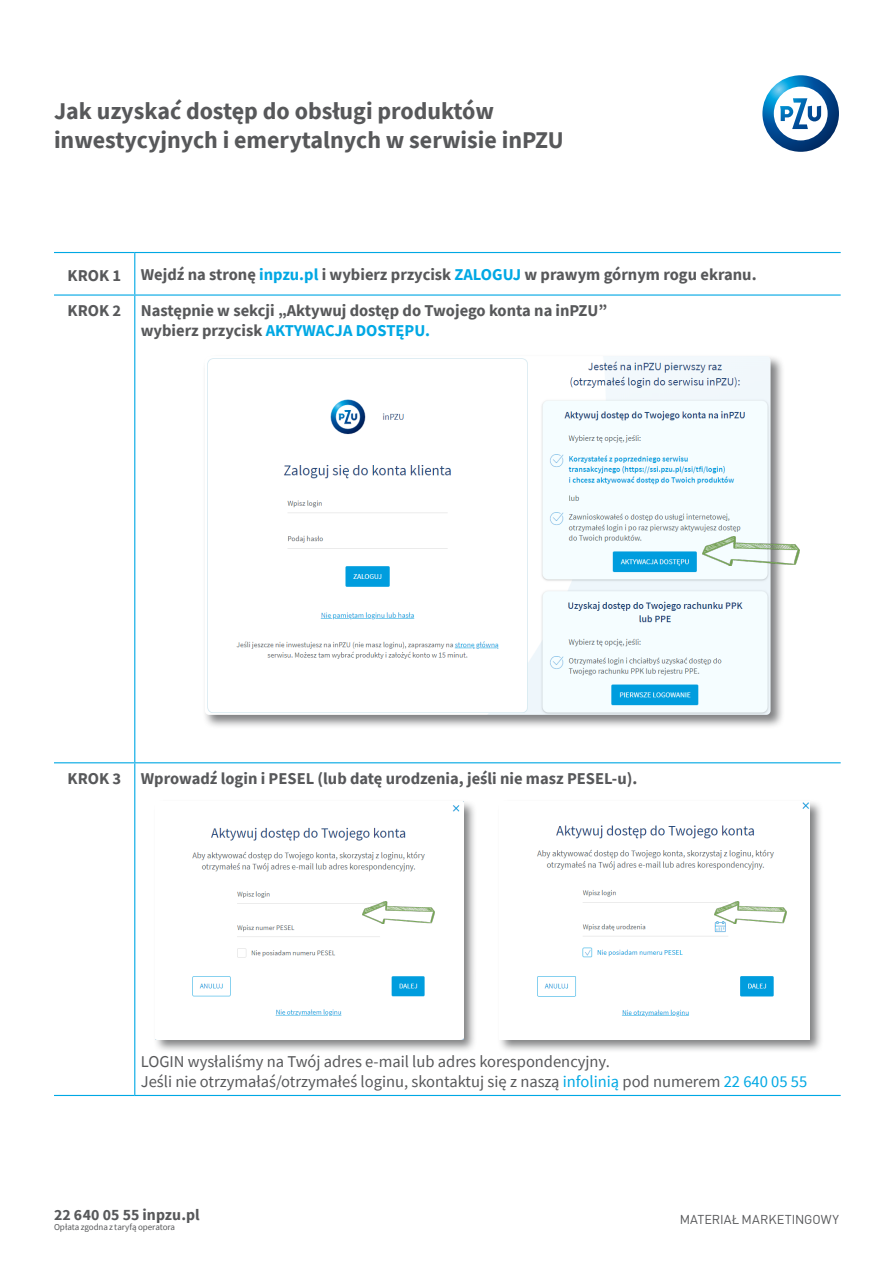
<style>
.page{position:relative;width:893px;height:1263px;background:#fff}
.page>*{position:absolute;margin:0;border:0;box-sizing:border-box;transform-origin:0 0}
.t1{font:700 24px "Source Sans Pro";color:#57585a}
.t2{font:700 16.5px/19.8px "Source Sans Pro";color:#57585a}
.t3{font:16.5px "Source Sans Pro";color:#57585a}
.INFOLINIA_WWW{font:700 15.75px "Source Sans Pro";letter-spacing:.005em;color:#57585a}
.MATERIAL_MARKETINGOW{font:12.75px "DIN Pro Pl";color:#57585a}
.INFORMACJA_PRAWNA{font:9px "Source Sans Pro";letter-spacing:-.005em;color:#57585a}
.s1{color:#00a8e4}
</style>
<div class="page">
<svg style="left:762px;top:75px;width:77px;height:77px"></svg>
<hr style="left:54px;top:252px;width:81px;height:1px;background:#00a8e4">
<hr style="left:135px;top:252px;width:706px;height:1px;background:#00a8e4">
<hr style="left:54px;top:294px;width:81px;height:2px;background:#00a8e4">
<hr style="left:135px;top:294px;width:706px;height:2px;background:#00a8e4">
<hr style="left:54px;top:762px;width:81px;height:1px;background:#00a8e4">
<hr style="left:135px;top:762px;width:706px;height:1px;background:#00a8e4">
<hr style="left:54px;top:1095px;width:81px;height:1px;background:#00a8e4">
<hr style="left:135px;top:1095px;width:706px;height:1px;background:#00a8e4">
<hr style="left:134px;top:253px;width:1px;height:41px;background:#00a8e4">
<hr style="left:134px;top:296px;width:1px;height:466px;background:#00a8e4">
<hr style="left:134px;top:763px;width:1px;height:332px;background:#00a8e4">
<div style="left:203px;top:354px;width:582px;height:375px;background:#57585a;opacity:.75"></div>
<img style="left:205px;top:356px;width:566px;height:359px">
<div style="left:153px;top:799px;width:324px;height:254px;background:#57585a;opacity:.75"></div>
<img style="left:155px;top:801px;width:308px;height:238px">
<div style="left:497px;top:799px;width:327px;height:254px;background:#57585a;opacity:.75"></div>
<img style="left:500px;top:801px;width:309px;height:238px">
<img style="left:703px;top:537px;width:96px;height:29px">
<img style="left:714px;top:901px;width:73px;height:22px">
<img style="left:362px;top:901px;width:73px;height:22px">
<p class="t1" style="left:54px;top:95px;width:442px">Jak uzyskać dostęp do obsługi produktów</p>
<p class="t1" style="left:54px;top:123px;width:511px">inwestycyjnych i emerytalnych w serwisie inPZU</p>
<p class="t2" style="left:68px;top:266px;width:55px">KROK 1</p>
<p class="t2" style="left:141px;top:264px;width:617px">Wejdź na stronę <span class="s1">inpzu.pl</span> i wybierz przycisk <span class="s1">ZALOGUJ</span> w prawym górnym rogu ekranu.</p>
<p class="t2" style="left:68px;top:300px;width:55px">KROK 2</p>
<p class="t2" style="left:141px;top:300px;width:468px">Następnie w sekcji „Aktywuj dostęp do Twojego konta na inPZU” wybierz przycisk <span class="s1">AKTYWACJA DOSTĘPU.</span></p>
<p class="t2" style="left:68px;top:768px;width:55px">KROK 3</p>
<p class="t2" style="left:141px;top:768px;width:498px">Wprowadź login i PESEL (lub datę urodzenia, jeśli nie masz PESEL-u).</p>
<p class="t3" style="left:141px;top:1051px;width:471px">LOGIN wysłaliśmy na Twój adres e-mail lub adres korespondencyjny.</p>
<p class="t3" style="left:141px;top:1071px;width:668px">Jeśli nie otrzymałaś/otrzymałeś loginu, skontaktuj się z naszą <span class="s1">infolinią</span> pod numerem <span class="s1">22 640 05 55</span></p>
<p class="INFOLINIA_WWW" style="left:54px;top:1203px;width:147px">22 640 05 55 inpzu.pl</p>
<p class="INFORMACJA_PRAWNA" style="left:54px;top:1222px;width:123px">Opłata zgodna z taryfą operatora</p>
<p class="MATERIAL_MARKETINGOW" style="left:680px;top:1211px;width:161px">MATERIAŁ MARKETINGOWY</p>
</div>
